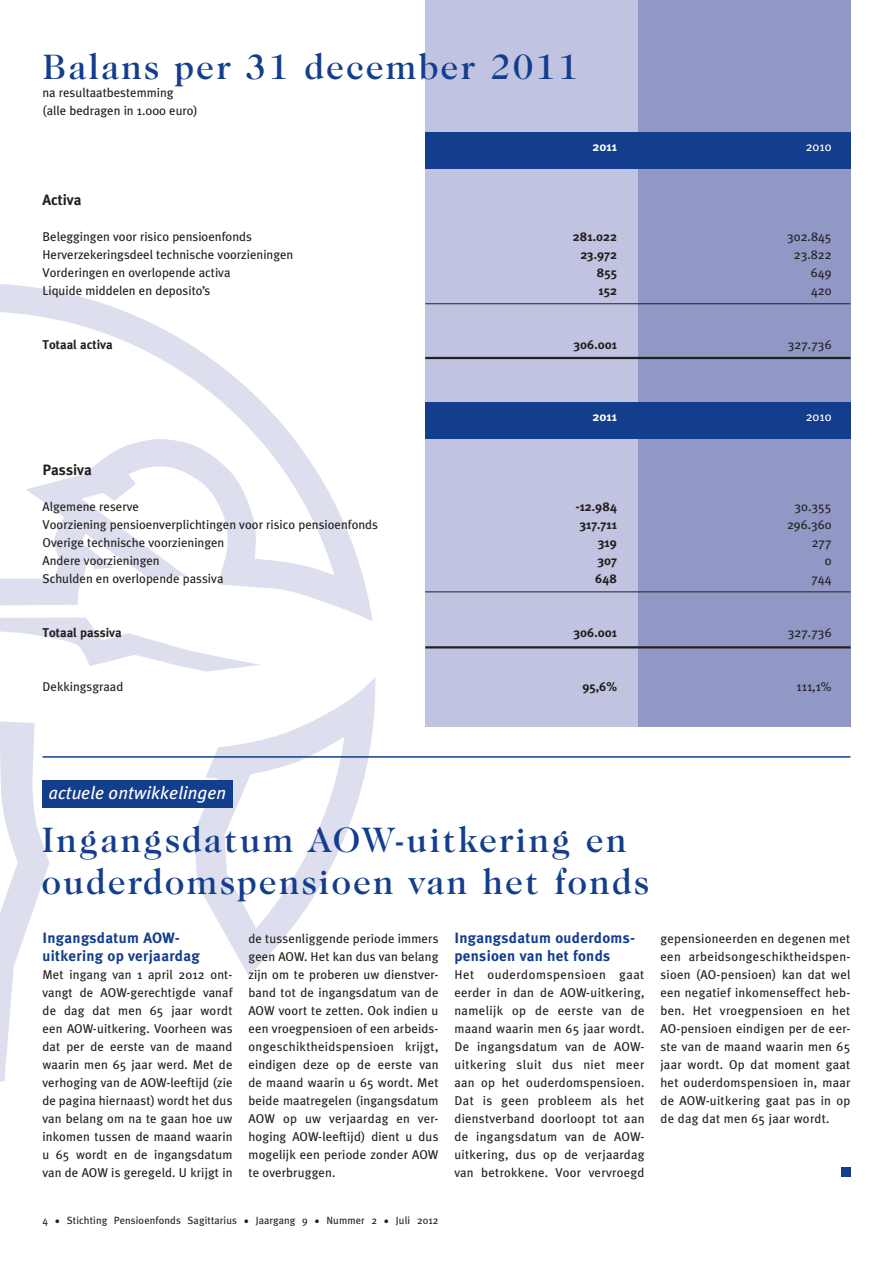
<style>
.page{position:relative;width:893px;height:1263px;background:#fff}
.page>*{position:absolute;margin:0;border:0;box-sizing:border-box;transform-origin:0 0}
.t1{font:500 36px/42px "Caslon 224 IT Cby BT";letter-spacing:.05em;color:#133e8d}
.t2{font:italic 18px "Meta Plus";color:#fff}
.t3{font:700 15px/18px "Meta Plus";letter-spacing:.02em;color:#133e8d}
.t4{font:700 15px "Meta Plus";color:#231f20}
.t5{font:12.75px/18px "Meta Plus";color:#231f20;text-align:justify}
.t6{font:700 12.75px "Meta Plus";color:#231f20}
.t7{font:700 12.75px "Meta Plus";color:#fff}
.t8{font:12.75px "Meta Plus";color:#fff}
.t9{font:10.5px "Meta Plus";letter-spacing:.01em;color:#231f20}
</style>
<div class="page">
<div style="left:638px;top:0;width:212px;height:727px;background:#9298c6"></div>
<div style="left:425px;top:0;width:213px;height:727px;background:#c1c4e0"></div>
<svg style="left:0;top:621px;width:260px;height:51px"></svg>
<svg style="left:0;top:721px;width:49px;height:360px"></svg>
<svg style="left:194px;top:678px;width:181px;height:298px"></svg>
<svg style="left:0;top:284px;width:372px;height:337px"></svg>
<hr style="left:43px;top:756px;width:807px;height:2px;background:#133e8d">
<div style="left:425px;top:133px;width:425px;height:36px;background:#133e8d"></div>
<hr style="left:425px;top:646px;width:425px;height:2px;background:#231f20">
<div style="left:425px;top:402px;width:425px;height:36px;background:#133e8d"></div>
<hr style="left:425px;top:303px;width:425px;height:1px;background:#231f20">
<hr style="left:425px;top:591px;width:425px;height:1px;background:#231f20">
<hr style="left:425px;top:357px;width:425px;height:2px;background:#231f20">
<div style="left:841px;top:1168px;width:9px;height:9px;background:#133e8d"></div>
<div style="left:43px;top:781px;width:190px;height:27px;background:#133e8d"></div>
<h1 class="t1" style="left:43px;top:44px;width:538px">Balans per 31 december 2011</h1>
<p class="t5" style="left:43px;top:83px;width:157px">na resultaatbestemming (alle bedragen in 1.000 euro)</p>
<p class="t7" style="left:593px;top:139px;width:26px">2011</p>
<p class="t8" style="left:806px;top:139px;width:27px">2010</p>
<p class="t4" style="left:43px;top:191px;width:41px">Activa</p>
<p class="t5" style="left:43px;top:227px;width:211px">Beleggingen voor risico pensioenfonds</p>
<p class="t6" style="left:573px;top:229px;width:46px">281.022</p>
<p class="t5" style="left:787px;top:227px;width:46px">302.845</p>
<p class="t5" style="left:43px;top:245px;width:252px">Herverzekeringsdeel technische voorzieningen</p>
<p class="t6" style="left:580px;top:247px;width:38px">23.972</p>
<p class="t5" style="left:794px;top:245px;width:39px">23.822</p>
<p class="t5" style="left:43px;top:263px;width:189px">Vorderingen en overlopende activa</p>
<p class="t6" style="left:597px;top:265px;width:22px">855</p>
<p class="t5" style="left:811px;top:263px;width:22px">649</p>
<p class="t5" style="left:43px;top:281px;width:169px">Liquide middelen en deposito’s</p>
<p class="t6" style="left:599px;top:283px;width:20px">152</p>
<p class="t5" style="left:811px;top:281px;width:22px">420</p>
<p class="t6" style="left:43px;top:337px;width:72px">Totaal activa</p>
<p class="t6" style="left:574px;top:337px;width:45px">306.001</p>
<p class="t5" style="left:788px;top:335px;width:45px">327.736</p>
<p class="t7" style="left:593px;top:409px;width:26px">2011</p>
<p class="t8" style="left:806px;top:409px;width:27px">2010</p>
<p class="t4" style="left:43px;top:461px;width:51px">Passiva</p>
<p class="t5" style="left:43px;top:497px;width:98px">Algemene reserve</p>
<p class="t6" style="left:575px;top:499px;width:43px">-12.984</p>
<p class="t5" style="left:794px;top:497px;width:39px">30.355</p>
<p class="t5" style="left:43px;top:515px;width:337px">Voorziening pensioenverplichtingen voor risico pensioenfonds</p>
<p class="t6" style="left:580px;top:517px;width:39px">317.711</p>
<p class="t5" style="left:787px;top:515px;width:46px">296.360</p>
<p class="t5" style="left:43px;top:533px;width:183px">Overige technische voorzieningen</p>
<p class="t6" style="left:598px;top:535px;width:20px">319</p>
<p class="t5" style="left:812px;top:533px;width:21px">277</p>
<p class="t5" style="left:43px;top:551px;width:119px">Andere voorzieningen</p>
<p class="t6" style="left:598px;top:553px;width:21px">307</p>
<p class="t5" style="left:825px;top:551px;width:8px">0</p>
<p class="t5" style="left:43px;top:569px;width:182px">Schulden en overlopende passiva</p>
<p class="t6" style="left:595px;top:571px;width:23px">648</p>
<p class="t5" style="left:811px;top:569px;width:22px">744</p>
<p class="t6" style="left:43px;top:625px;width:81px">Totaal passiva</p>
<p class="t6" style="left:574px;top:625px;width:45px">306.001</p>
<p class="t5" style="left:788px;top:623px;width:45px">327.736</p>
<p class="t5" style="left:43px;top:677px;width:82px">Dekkingsgraad</p>
<p class="t6" style="left:582px;top:679px;width:36px">95,6%</p>
<p class="t5" style="left:797px;top:677px;width:36px">111,1%</p>
<h2 class="t2" style="left:49px;top:783px;width:179px">actuele ontwikkelingen</h2>
<h1 class="t1" style="left:41px;top:818px;width:609px">Ingangsdatum AOW-uitkering en ouderdomspensioen van het fonds</h1>
<p class="t3" style="left:454px;top:928px;width:182px">Ingangsdatum ouderdoms&shy;pensioen van het fonds</p>
<p class="t5" style="left:454px;top:965px;width:192px">Het ouderdomspensioen gaat eerder in dan de AOW-uitkering, namelijk op de eerste van de maand waarin men 65 jaar wordt.<br>De ingangsdatum van de AOW&shy;uitkering sluit dus niet meer aan op het ouderdomspensioen.<br>Dat is geen probleem als het dienstverband doorloopt tot aan de ingangsdatum van de AOW&shy;uitkering, dus op de verjaardag van betrokkene. Voor vervroegd</p>
<p class="t3" style="left:43px;top:928px;width:159px">Ingangsdatum AOW&shy;uitkering op verjaardag</p>
<p class="t5" style="left:43px;top:965px;width:192px">Met ingang van 1 april 2012 ont&shy;vangt de AOW-gerechtigde vanaf de dag dat men 65 jaar wordt een AOW-uitkering. Voorheen was dat per de eerste van de maand waarin men 65 jaar werd. Met de verhoging van de AOW-leeftijd (zie de pagina hiernaast) wordt het dus van belang om na te gaan hoe uw inkomen tussen de maand waarin u 65 wordt en de ingangsdatum van de AOW is geregeld. U krijgt in</p>
<p class="t5" style="left:248px;top:929px;width:192px">de tussenliggende periode immers geen AOW. Het kan dus van belang zijn om te proberen uw dienstver&shy;band tot de ingangsdatum van de AOW voort te zetten. Ook indien u een vroegpensioen of een arbeids&shy;ongeschiktheidspensioen krijgt, eindigen deze op de eerste van de maand waarin u 65 wordt. Met beide maatregelen (ingangsdatum AOW op uw verjaardag en ver&shy;hoging AOW-leeftijd) dient u dus mogelijk een periode zonder AOW te overbruggen.</p>
<p class="t5" style="left:660px;top:929px;width:192px">gepensioneerden en degenen met een arbeidsongeschiktheidspen&shy;sioen (AO-pensioen) kan dat wel een negatief inkomenseffect heb&shy;ben. Het vroegpensioen en het AO-pensioen eindigen per de eer&shy;ste van de maand waarin men 65 jaar wordt. Op dat moment gaat het ouderdomspensioen in, maar de AOW-uitkering gaat pas in op de dag dat men 65 jaar wordt.</p>
<p class="t9" style="left:43px;top:1214px;width:398px">4 • Stichting Pensioenfonds Sagittarius • Jaargang 9 • Nummer 2 • Juli 2012</p>
</div>
